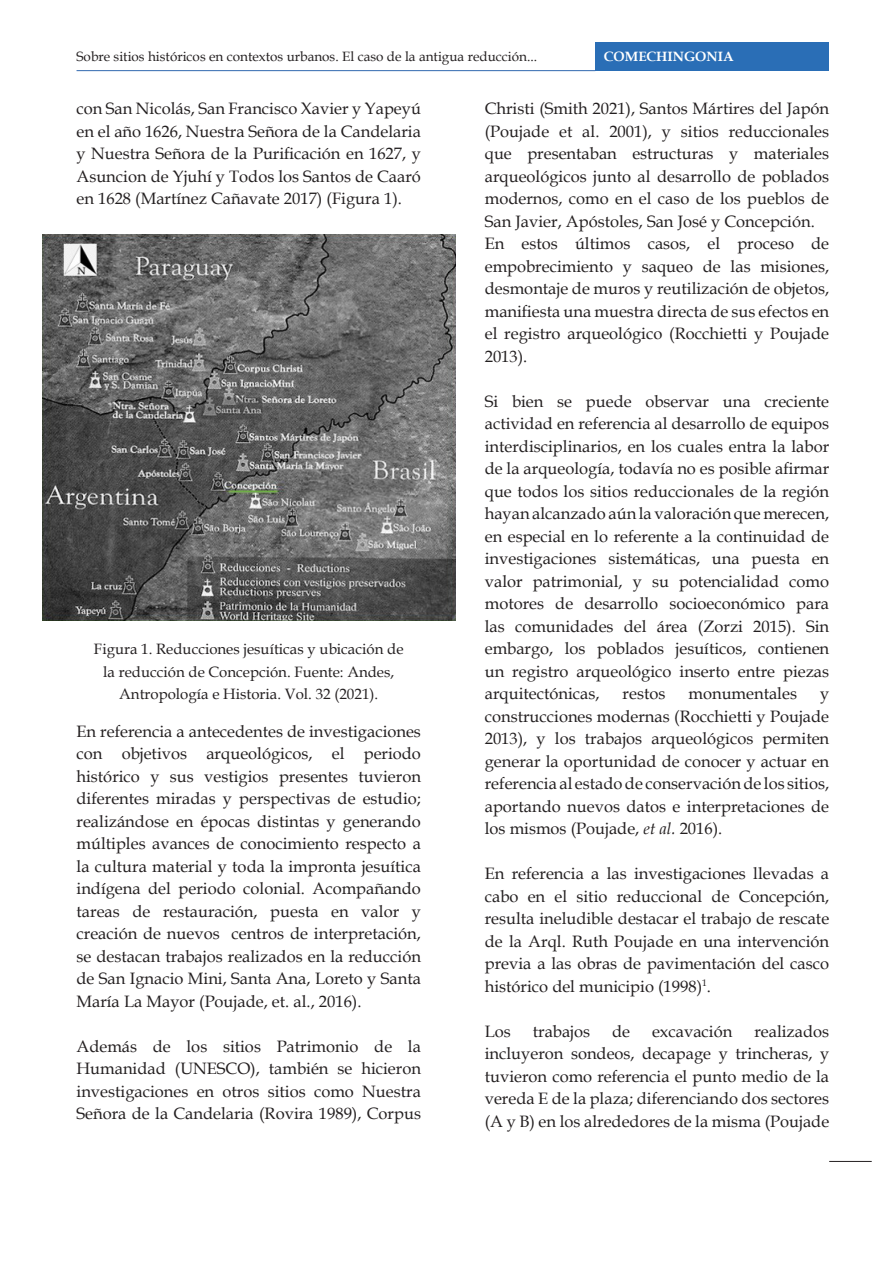
<style>
.page{position:relative;width:893px;height:1263px;background:#fff}
.page>*{position:absolute;margin:0;border:0;box-sizing:border-box;transform-origin:0 0}
.t1{font:16.5px/22.5px "Book Antiqua";color:#231f20;text-align:justify}
.t2{font:15px/22.5px "Book Antiqua";color:#231f20;text-align:center}
.t3{font:13.5px "Book Antiqua";color:#231f20}
.t4{font:700 13.5px "Book Antiqua";color:#fff}
.s1{font-style:italic}
</style>
<div class="page">
<div style="left:595px;top:43px;width:234px;height:28px;background:#2a6eb6"></div>
<hr style="left:77px;top:70px;width:518px;height:1px;background:#3169b0">
<hr style="left:829px;top:1161px;width:43px;height:1px;background:#231f20">
<img style="left:43px;top:235px;width:412px;height:386px">
<p class="t3" style="left:77px;top:47px;width:462px">Sobre sitios históricos en contextos urbanos. El caso de la antigua reducción...</p>
<p class="t4" style="left:604px;top:48px;width:131px">COMECHINGONIA</p>
<p class="t1" style="left:77px;top:97px;width:346px">con San Nicolás, San Francisco Xavier y Yapeyú en el año 1626, Nuestra Señora de la Candelaria y Nuestra Señora de la Purificación en 1627, y Asuncion de Yjuhí y Todos los Santos de Caaró en 1628 (Martínez Cañavate 2017) (Figura 1).</p>
<p class="t1" style="left:485px;top:97px;width:346px">Christi (Smith 2021), Santos Mártires del Japón (Poujade et al. 2001), y sitios reduccionales que presentaban estructuras y materiales arqueológicos junto al desarrollo de poblados modernos, como en el caso de los pueblos de San Javier, Apóstoles, San José y Concepción.</p>
<p class="t1" style="left:485px;top:232px;width:346px">En estos últimos casos, el proceso de empobrecimiento y saqueo de las misiones, desmontaje de muros y reutilización de objetos, manifiesta una muestra directa de sus efectos en el registro arqueológico (Rocchietti y Poujade 2013).</p>
<p class="t1" style="left:485px;top:389px;width:346px">Si bien se puede observar una creciente actividad en referencia al desarrollo de equipos interdisciplinarios, en los cuales entra la labor de la arqueología, todavía no es posible afirmar que todos los sitios reduccionales de la región hayan alcanzado aún la valoración que merecen, en especial en lo referente a la continuidad de investigaciones sistemáticas, una puesta en valor patrimonial, y su potencialidad como motores de desarrollo socioeconómico para las comunidades del área (Zorzi 2015). Sin embargo, los poblados jesuíticos, contienen un registro arqueológico inserto entre piezas arquitectónicas,</p>
<p class="t2" style="left:94px;top:637px;width:311px">Figura 1. Reducciones jesuíticas y ubicación de la reducción de Concepción. Fuente: Andes,<br>Antropología e Historia. Vol. 32 (2021).</p>
<p class="t1" style="left:77px;top:719px;width:346px">En referencia a antecedentes de investigaciones con objetivos arqueológicos, el periodo histórico y sus vestigios presentes tuvieron diferentes miradas y perspectivas de estudio; realizándose en épocas distintas y generando múltiples avances de conocimiento respecto a la cultura material y toda la impronta jesuítica indígena del periodo colonial. Acompañando tareas de restauración, puesta en valor y creación de nuevos centros de interpretación, se destacan trabajos realizados en la reducción de San Ignacio Mini, Santa Ana, Loreto y Santa María La Mayor (Poujade, et. al., 2016).</p>
<p class="t1" style="left:77px;top:1034px;width:346px">Además de los sitios Patrimonio de la Humanidad (UNESCO), también se hicieron investigaciones en otros sitios como Nuestra Señora de la Candelaria (Rovira 1989), Corpus</p>
<p class="t1" style="left:623px;top:682px;width:44px">restos</p>
<p class="t1" style="left:688px;top:682px;width:110px">monumentales</p>
<p class="t1" style="left:485px;top:682px;width:346px;text-indent:335px">y construcciones modernas (Rocchietti y Poujade 2013), y los trabajos arqueológicos permiten generar la oportunidad de conocer y actuar en referencia al estado de conservación de los sitios, aportando nuevos datos e interpretaciones de los mismos (Poujade, <span class="s1">et al.</span> 2016).</p>
<p class="t1" style="left:485px;top:862px;width:346px">En referencia a las investigaciones llevadas a cabo en el sitio reduccional de Concepción, resulta ineludible destacar el trabajo de rescate de la Arql. Ruth Poujade en una intervención previa a las obras de pavimentación del casco histórico del municipio (1998)<sup>1</sup>.</p>
<p class="t1" style="left:485px;top:1019px;width:28px">Los</p>
<p class="t1" style="left:533px;top:1019px;width:59px">trabajos</p>
<p class="t1" style="left:612px;top:1019px;width:19px">de</p>
<p class="t1" style="left:652px;top:1019px;width:82px">excavación</p>
<p class="t1" style="left:485px;top:1019px;width:346px;text-indent:270px">realizados incluyeron sondeos, decapage y trincheras, y tuvieron como referencia el punto medio de la vereda E de la plaza; diferenciando dos sectores (A y B) en los alrededores de la misma (Poujade</p>
</div>
